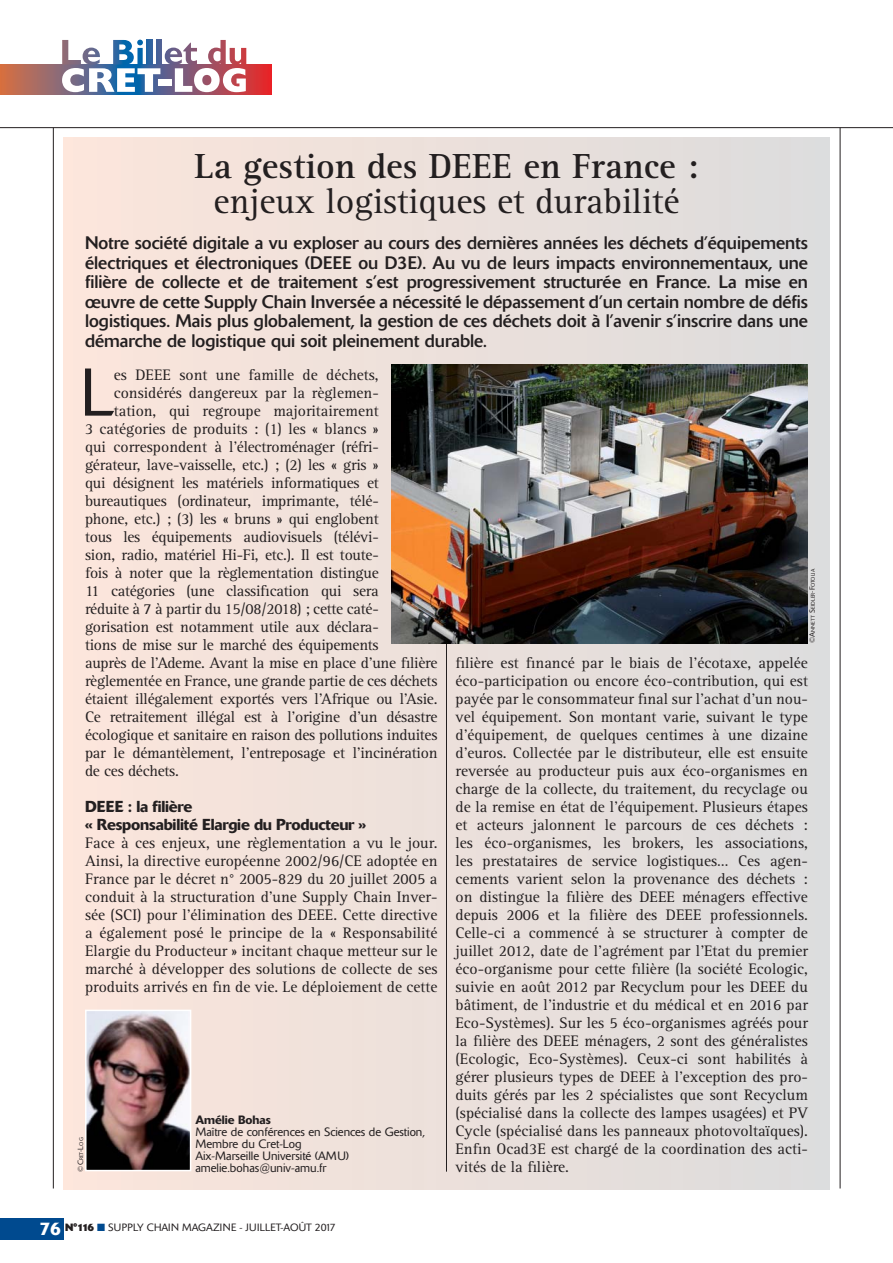
<style>
.page{position:relative;width:893px;height:1263px;background:#fff}
.page>*{position:absolute;margin:0;border:0;box-sizing:border-box;transform-origin:0 0}
.t1{font:300 66.75px "Delta";color:#231f20}
.t2{font:36px "Rotis Serif";color:#231f20}
.t3{font:700 36px "Rotis Serif";color:#231f20}
.t4{font:18px/19.5px "Delta";color:#231f20;text-align:justify}
.t5{font:15.75px/18px "Rotis Serif";letter-spacing:-.015em;color:#231f20;text-align:justify}
.t6{font:500 15.75px/18px "Delta";letter-spacing:-.015em;color:#231f20}
.t7{font:300 12px/12px "Delta";color:#231f20}
.t8{font:500 12px "Delta";color:#231f20}
.t9{font:300 10.5px "Delta";color:#231f20}
.t10{font:300 7.5px "Delta";color:#231f20}
.t11{font:300 5.25px "Delta";letter-spacing:.02em;color:#231f20}
.s1{font-size:7.5px}
.s2{font-weight:500;font-size:18px;color:#fff}
.s3{font-weight:700}
.s4{color:#004a8f}
</style>
<div class="page">
<div style="left:0;top:1218px;width:64px;height:22px;background:#004a8f"></div>
<hr style="left:53px;top:128px;width:1px;height:1061px;background:#231f20">
<hr style="left:840px;top:128px;width:1px;height:1061px;background:#231f20">
<hr style="left:0;top:127px;width:893px;height:1px;background:#231f20">
<div style="left:64px;top:137px;width:765px;height:1053px;background:linear-gradient(to right,#fce5db,#dbdbdb)"></div>
<svg style="left:0;top:64px;width:272px;height:30px;background:#b25a57"></svg>
<svg style="left:62px;top:40px;width:184px;height:52px"></svg>
<img style="left:88px;top:1013px;width:100px;height:155px">
<div style="left:85px;top:1010px;width:106px;height:161px;border:2px solid #fff"></div>
<hr style="left:446px;top:368px;width:1px;height:804px;background:#231f20">
<img style="left:391px;top:365px;width:417px;height:278px">
<h2 class="t3" style="left:194px;top:154px;width:505px">La gestion des DEEE en France :</h2>
<h2 class="t2" style="left:213px;top:188px;width:467px">enjeux logistiques et durabilité</h2>
<p class="t4" style="left:85px;top:234px;width:724px">Notre société digitale a vu exploser au cours des dernières années les déchets d’équipements électriques et électroniques (DEEE ou D3E). Au vu de leurs impacts environnementaux, une filière de collecte et de traitement s’est progressivement structurée en France. La mise en œuvre de cette Supply Chain Inversée a nécessité le dépassement d’un certain nombre de défis logistiques. Mais plus globalement, la gestion de ces déchets doit à l’avenir s’inscrire dans une démarche de logistique qui soit pleinement durable.</p>
<h1 class="t1" style="left:80px;top:368px;width:35px">L</h1>
<p class="t5" style="left:114px;top:367px;width:266px">es DEEE sont une famille de déchets,</p>
<p class="t5" style="left:114px;top:385px;width:266px">considérés dangereux par la règlemen-</p>
<p class="t5" style="left:114px;top:403px;width:266px">tation, qui regroupe majoritairement</p>
<p class="t5" style="left:85px;top:421px;width:295px">3 catégories de produits : (1) les « blancs »</p>
<p class="t5" style="left:85px;top:439px;width:295px">qui correspondent à l’électroménager (réfri-</p>
<p class="t5" style="left:85px;top:457px;width:295px">gérateur, lave-vaisselle, etc.) ; (2) les « gris »</p>
<p class="t5" style="left:85px;top:475px;width:295px">qui désignent les matériels informatiques et</p>
<p class="t5" style="left:85px;top:493px;width:295px">bureautiques (ordinateur, imprimante, télé-</p>
<p class="t5" style="left:85px;top:511px;width:295px">phone, etc.) ; (3) les « bruns » qui englobent</p>
<p class="t5" style="left:85px;top:529px;width:295px">tous les équipements audiovisuels (télévi-</p>
<p class="t5" style="left:85px;top:547px;width:295px">sion, radio, matériel Hi-Fi, etc.). Il est toute-</p>
<p class="t5" style="left:85px;top:565px;width:295px">fois à noter que la règlementation distingue</p>
<p class="t5" style="left:85px;top:583px;width:295px">11 catégories (une classification qui sera</p>
<p class="t5" style="left:85px;top:601px;width:295px">réduite à 7 à partir du 15/08/2018) ; cette caté-</p>
<p class="t5" style="left:85px;top:619px;width:295px">gorisation est notamment utile aux déclara-</p>
<p class="t5" style="left:85px;top:637px;width:295px">tions de mise sur le marché des équipements</p>
<p class="t5" style="left:85px;top:655px;width:354px">auprès de l’Ademe. Avant la mise en place d’une filière</p>
<p class="t5" style="left:85px;top:673px;width:354px">règlementée en France, une grande partie de ces déchets</p>
<p class="t5" style="left:85px;top:691px;width:354px">étaient illégalement exportés vers l’Afrique ou l’Asie.</p>
<p class="t5" style="left:85px;top:709px;width:354px">Ce retraitement illégal est à l’origine d’un désastre</p>
<p class="t5" style="left:85px;top:727px;width:354px">écologique et sanitaire en raison des pollutions induites</p>
<p class="t5" style="left:85px;top:745px;width:354px">par le démantèlement, l’entreposage et l’incinération</p>
<p class="t5" style="left:85px;top:763px;width:95px">de ces déchets.</p>
<p class="t6" style="left:85px;top:798px;width:283px">DEEE : la filière<br>« Responsabilité Elargie du Producteur »</p>
<p class="t5" style="left:85px;top:835px;width:354px">Face à ces enjeux, une règlementation a vu le jour.<br>Ainsi, la directive européenne 2002/96/CE adoptée en France par le décret n° 2005-829 du 20 juillet 2005 a conduit à la structuration d’une Supply Chain Inver&shy;sée (SCI) pour l’élimination des DEEE. Cette directive a également posé le principe de la « Responsabilité Elargie du Producteur » incitant chaque metteur sur le marché à développer des solutions de collecte de ses produits arrivés en fin de vie. Le déploiement de cette</p>
<p class="t8" style="left:195px;top:1115px;width:77px">Amélie Bohas</p>
<p class="t7" style="left:195px;top:1127px;width:231px">Maître de conférences en Sciences de Gestion,<br>Membre du Cret-Log<br>Aix-Marseille Université (AMU)</p>
<p class="t11" style="left:79px;top:1160px;width:24px;rotate:-90deg">RET<span class="s1">-L</span>OG</p>
<p class="t10" style="left:78px;top:1172px;width:13px;rotate:-90deg">©C</p>
<p class="t7" style="left:195px;top:1163px;width:132px">amelie.bohas@univ-amu.fr</p>
<p class="t11" style="left:811px;top:643px;width:76px;rotate:-90deg"><span class="s1">©A</span>NNETT <span class="s1">S</span>EIDLER<span class="s1">-F</span>OTOLIA</p>
<p class="t5" style="left:455px;top:655px;width:354px">filière est financé par le biais de l’écotaxe, appelée éco-participation ou encore éco-contribution, qui est payée par le consommateur final sur l’achat d’un nou&shy;vel équipement. Son montant varie, suivant le type d’équipement, de quelques centimes à une dizaine d’euros. Collectée par le distributeur, elle est ensuite reversée au producteur puis aux éco-organismes en charge de la collecte, du traitement, du recyclage ou de la remise en état de l’équipement. Plusieurs étapes et acteurs jalonnent le parcours de ces déchets : les éco-organismes, les brokers, les associations, les prestataires de service logistiques… Ces agen&shy;cements varient selon la provenance des déchets : on distingue la filière des DEEE ménagers effective depuis 2006 et la filière des DEEE professionnels.<br>Celle-ci a commencé à se structurer à compter de juillet 2012, date de l’agrément par l’Etat du premier éco-organisme pour cette filière (la société Ecologic, suivie en août 2012 par Recyclum pour les DEEE du bâtiment, de l’industrie et du médical et en 2016 par Eco-Systèmes). Sur les 5 éco-organismes agréés pour la filière des DEEE ménagers, 2 sont des généralistes (Ecologic, Eco-Systèmes). Ceux-ci sont habilités à gérer plusieurs types de DEEE à l’exception des pro&shy;duits gérés par les 2 spécialistes que sont Recyclum (spécialisé dans la collecte des lampes usagées) et PV Cycle (spécialisé dans les panneaux photovoltaïques).<br>Enfin Ocad3E est chargé de la coordination des acti&shy;vités de la filière.</p>
<p class="t9" style="left:39px;top:1224px;width:298px"><span class="s2">76</span> <span class="s3">N°116</span> <span class="s4">■</span> SUPPLY CHAIN MAGAZINE - JUILLET-AOÛT 2017</p>
</div>
